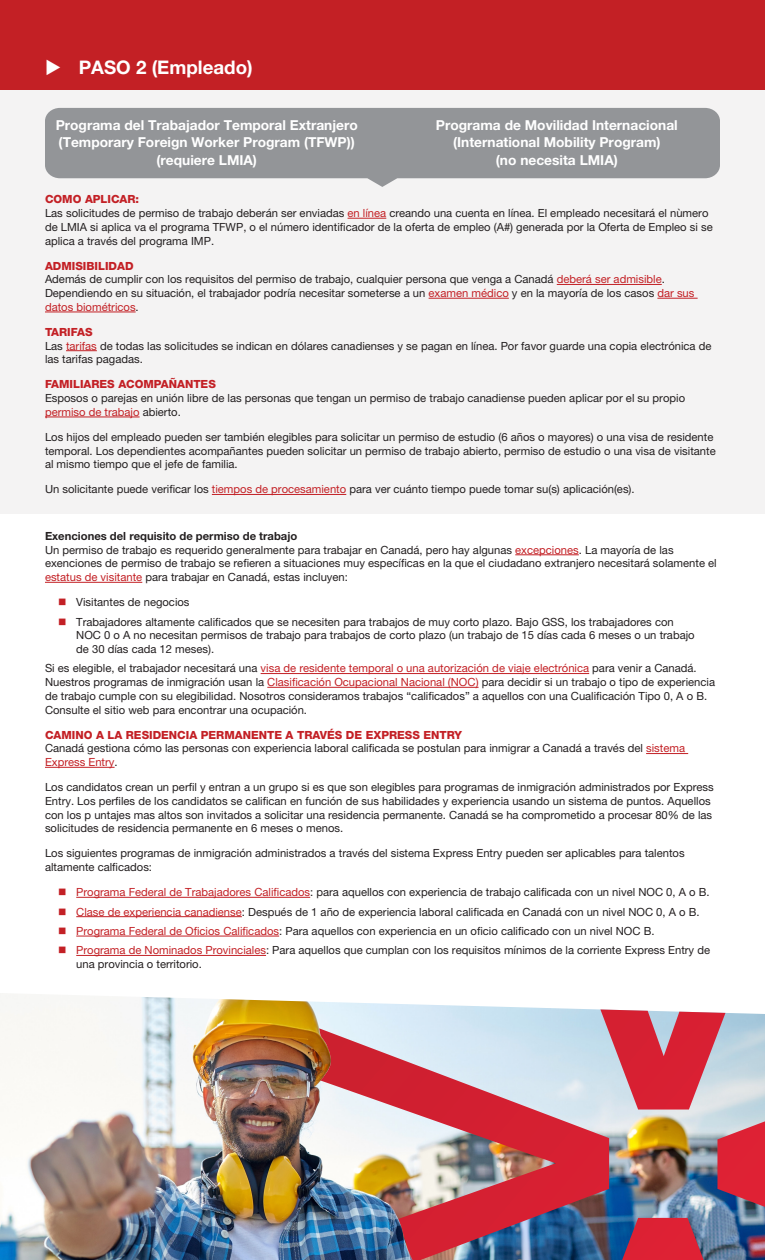
<style>
.page{position:relative;width:765px;height:1260px;background:#fff}
.page>*{position:absolute;margin:0;border:0;box-sizing:border-box;transform-origin:0 0}
.t1{font:700 18.75px "Helvetica Neue LT Pro";color:#fff}
.t2{font:700 13.75px/17.5px "Helvetica Neue LT Pro";color:#fff;text-align:center}
.Paragraph_Text{font:11.25px/13.8px "Helvetica Neue LT Pro";color:#231f20}
.SUBTITLES{font:800 11.25px "Helvetica Neue LT Pro";color:#c32025}
.SUBTITLES-2{font:700 11.25px "Helvetica Neue LT Pro";color:#231f20}
.s1{color:#c32025}
</style>
<div class="page">
<img style="left:0;top:993px;width:765px;height:267px">
<div style="left:0;top:0;width:765px;height:514px;background:#f4f3f3"></div>
<svg style="left:45px;top:108px;width:675px;height:79px;background:#9d9fa2"></svg>
<div style="left:0;top:45px;width:765px;height:45px;background:#c32025"></div>
<hr style="left:348px;top:218px;width:38px;height:1px;background:#c32025">
<hr style="left:557px;top:284px;width:105px;height:1px;background:#c32025">
<hr style="left:429px;top:298px;width:80px;height:1px;background:#c32025">
<hr style="left:657px;top:298px;width:41px;height:1px;background:#c32025">
<hr style="left:45px;top:312px;width:91px;height:1px;background:#c32025">
<hr style="left:66px;top:350px;width:31px;height:1px;background:#c32025">
<hr style="left:45px;top:417px;width:95px;height:1px;background:#c32025">
<hr style="left:212px;top:494px;width:134px;height:1px;background:#c32025">
<hr style="left:515px;top:555px;width:64px;height:1px;background:#c32025">
<hr style="left:45px;top:582px;width:97px;height:1px;background:#c32025">
<hr style="left:261px;top:673px;width:328px;height:1px;background:#c32025">
<hr style="left:267px;top:687px;width:212px;height:1px;background:#c32025">
<hr style="left:646px;top:753px;width:42px;height:1px;background:#c32025">
<hr style="left:45px;top:767px;width:70px;height:1px;background:#c32025">
<hr style="left:76px;top:897px;width:234px;height:1px;background:#c32025">
<hr style="left:76px;top:916px;width:166px;height:1px;background:#c32025">
<hr style="left:76px;top:936px;width:203px;height:1px;background:#c32025">
<hr style="left:76px;top:955px;width:190px;height:1px;background:#c32025">
<div style="left:0;top:0;width:765px;height:58px;background:#c32025"></div>
<svg style="left:600px;top:1009px;width:125px;height:101px;background:#d35f6e"></svg>
<svg style="left:622px;top:1218px;width:82px;height:42px;background:#bb3048"></svg>
<img style="left:319px;top:1028px;width:290px;height:232px">
<svg style="left:717px;top:1121px;width:48px;height:86px;background:#c83c51"></svg>
<p class="t1" style="left:79px;top:56px;width:175px">PASO 2 (Empleado)</p>
<p class="t2" style="left:56px;top:116px;width:304px">Programa del Trabajador Temporal Extranjero (Temporary Foreign Worker Program (TFWP)) (requiere LMIA)</p>
<p class="t2" style="left:436px;top:116px;width:243px">Programa de Movilidad Internacional (International Mobility Program)<br>(no necesita LMIA)</p>
<p class="SUBTITLES" style="left:45px;top:193px;width:96px">COMO APLICAR:</p>
<p class="Paragraph_Text" style="left:45px;top:206px;width:669px">Las solicitudes de permiso de trabajo deberán ser enviadas <span class="s1">en línea</span> creando una cuenta en línea. El empleado necesitará el nùmero de LMIA si aplica va el programa TFWP, o el número identificador de la oferta de empleo (A#) generada por la Oferta de Empleo si se aplica a través del programa IMP.</p>
<p class="SUBTITLES" style="left:45px;top:259px;width:90px">ADMISIBILIDAD</p>
<p class="Paragraph_Text" style="left:45px;top:272px;width:651px">Además de cumplir con los requisitos del permiso de trabajo, cualquier persona que venga a Canadá <span class="s1">deberá ser admisible</span>.<br>Dependiendo en su situación, el trabajador podría necesitar someterse a un <span class="s1">examen médico</span> y en la mayoría de los casos <span class="s1">dar sus datos biométricos</span>.</p>
<p class="SUBTITLES" style="left:45px;top:325px;width:49px">TARIFAS</p>
<p class="Paragraph_Text" style="left:45px;top:339px;width:668px">Las <span class="s1">tarifas</span> de todas las solicitudes se indican en dólares canadienses y se pagan en línea. Por favor guarde una copia electrónica de las tarifas pagadas.</p>
<p class="SUBTITLES" style="left:45px;top:378px;width:172px">FAMILIARES ACOMPAÑANTES</p>
<p class="Paragraph_Text" style="left:45px;top:391px;width:642px">Esposos o parejas en unión libre de las personas que tengan un permiso de trabajo canadiense pueden aplicar por el su propio <span class="s1">permiso de trabajo</span> abierto.</p>
<p class="Paragraph_Text" style="left:45px;top:430px;width:672px">Los hijos del empleado pueden ser también elegibles para solicitar un permiso de estudio (6 años o mayores) o una visa de residente temporal. Los dependientes acompañantes pueden solicitar un permiso de trabajo abierto, permiso de estudio o una visa de visitante al mismo tiempo que el jefe de familia.</p>
<p class="Paragraph_Text" style="left:45px;top:482px;width:591px">Un solicitante puede verificar los <span class="s1">tiempos de procesamiento</span> para ver cuánto tiempo puede tomar su(s) aplicación(es).</p>
<p class="SUBTITLES-2" style="left:45px;top:529px;width:254px">Exenciones del requisito de permiso de trabajo</p>
<p class="Paragraph_Text" style="left:45px;top:543px;width:673px">Un permiso de trabajo es requerido generalmente para trabajar en Canadá, pero hay algunas <span class="s1">excepciones</span>. La mayoría de las exenciones de permiso de trabajo se refieren a situaciones muy específicas en la que el ciudadano extranjero necesitará solamente el <span class="s1">estatus de visitante</span> para trabajar en Canadá, estas incluyen:</p>
<p class="Paragraph_Text" style="left:76px;top:595px;width:115px">Visitantes de negocios</p>
<p class="Paragraph_Text" style="left:76px;top:615px;width:620px">Trabajadores altamente calificados que se necesiten para trabajos de muy corto plazo. Bajo GSS, los trabajadores con<br>NOC 0 o A no necesitan permisos de trabajo para trabajos de corto plazo (un trabajo de 15 días cada 6 meses o un trabajo de 30 días cada 12 meses).</p>
<p class="Paragraph_Text" style="left:45px;top:661px;width:672px">Si es elegible, el trabajador necesitará una <span class="s1">visa de residente temporal o una autorización de viaje electrónica</span> para venir a Canadá.<br>Nuestros programas de inmigración usan la <span class="s1">Clasificación Ocupacional Nacional (NOC)</span> para decidir si un trabajo o tipo de experiencia de trabajo cumple con su elegibilidad. Nosotros consideramos trabajos “calificados” a aquellos con una Cualificación Tipo 0, A o B.<br>Consulte el sitio web para encontrar una ocupación.</p>
<p class="SUBTITLES" style="left:45px;top:728px;width:418px">CAMINO A LA RESIDENCIA PERMANENTE A TRAVÉS DE EXPRESS ENTRY</p>
<p class="Paragraph_Text" style="left:45px;top:741px;width:642px">Canadá gestiona cómo las personas con experiencia laboral calificada se postulan para inmigrar a Canadá a través del <span class="s1">sistema<br>Express Entry</span>.</p>
<p class="Paragraph_Text" style="left:45px;top:780px;width:670px">Los candidatos crean un perfil y entran a un grupo si es que son elegibles para programas de inmigración administrados por Express Entry. Los perfiles de los candidatos se califican en función de sus habilidades y experiencia usando un sistema de puntos. Aquellos con los p untajes mas altos son invitados a solicitar una residencia permanente. Canadá se ha comprometido a procesar 80% de las solicitudes de residencia permanente en 6 meses o menos.</p>
<p class="Paragraph_Text" style="left:45px;top:846px;width:641px">Los siguientes programas de inmigración administrados a través del sistema Express Entry pueden ser aplicables para talentos altamente calficados:</p>
<p class="Paragraph_Text" style="left:76px;top:885px;width:635px"><span class="s1">Programa Federal de Trabajadores Calificados</span>: para aquellos con experiencia de trabajo calificada con un nivel NOC 0, A o B.</p>
<p class="Paragraph_Text" style="left:76px;top:905px;width:625px"><span class="s1">Clase de experiencia canadiense</span>: Después de 1 año de experiencia laboral calificada en Canadá con un nivel NOC 0, A o B.</p>
<p class="Paragraph_Text" style="left:76px;top:924px;width:580px"><span class="s1">Programa Federal de Oficios Calificados</span>: Para aquellos con experiencia en un oficio calificado con un nivel NOC B.</p>
<p class="Paragraph_Text" style="left:76px;top:943px;width:635px"><span class="s1">Programa de Nominados Provinciales</span>: Para aquellos que cumplan con los requisitos mínimos de la corriente Express Entry de una provincia o territorio.</p>
</div>
